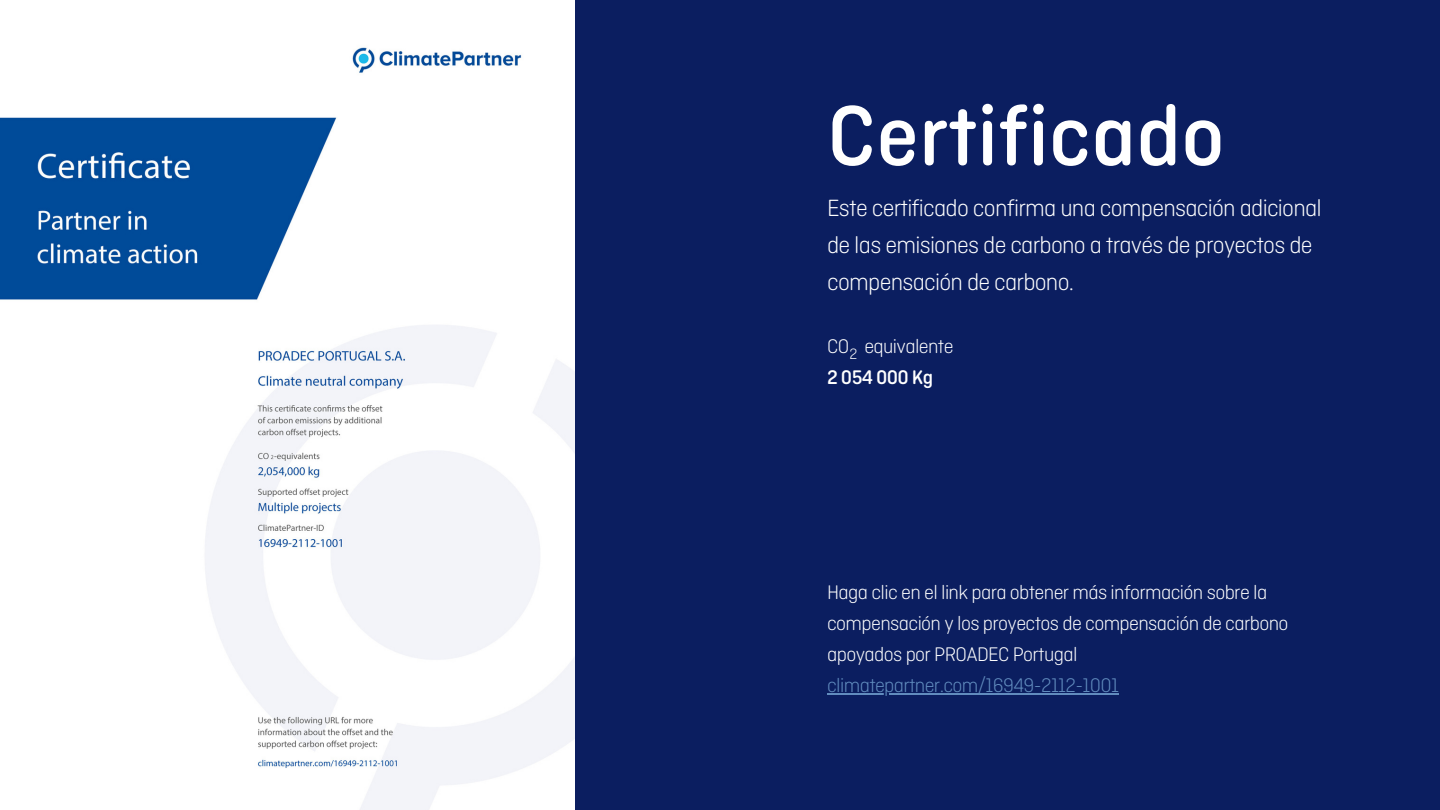
<style>
.page{position:relative;width:1440px;height:810px;background:#0b1e60}
.page>*{position:absolute;margin:0;border:0;box-sizing:border-box;transform-origin:0 0}
.t1{font:500 89.6px "Ciutadella Rounded";color:#fff}
.t2{font:300 24.7px/36.8px "Ciutadella Rounded";letter-spacing:-.03em;color:#fff}
.t3{font:300 20.7px/30.8px "Ciutadella Rounded";letter-spacing:-.03em;color:#fff}
.t4{font:300 20.7px "Ciutadella Rounded";letter-spacing:-.03em;color:#618cbe}
.t5{font:500 20.7px "Ciutadella Rounded";letter-spacing:-.03em;color:#fff}
.t6{font:300 15.7px "Ciutadella Rounded";color:#fff}
</style>
<div class="page">
<hr style="left:827px;top:693px;width:291px;height:2px;background:#618cbe">
<img style="left:0;top:0;width:575px;height:810px">
<h1 class="t1" style="left:827px;top:81px;width:399px">Certificado</h1>
<p class="t2" style="left:827px;top:189px;width:496px">Este certificado confirma una compensación adicional de las emisiones de carbono a través de proyectos de compensación de carbono.</p>
<p class="t3" style="left:827px;top:331px;width:128px">CO equivalente</p>
<p class="t5" style="left:827px;top:365px;width:108px">2 054 000 Kg</p>
<p class="t6" style="left:850px;top:344px;width:9px">2</p>
<p class="t3" style="left:827px;top:577px;width:463px">Haga clic en el link para obtener más información sobre la compensación y los proyectos de compensación de carbono apoyados por PROADEC Portugal</p>
<p class="t4" style="left:827px;top:672px;width:293px">climatepartner.com/16949-2112-1001</p>
</div>
